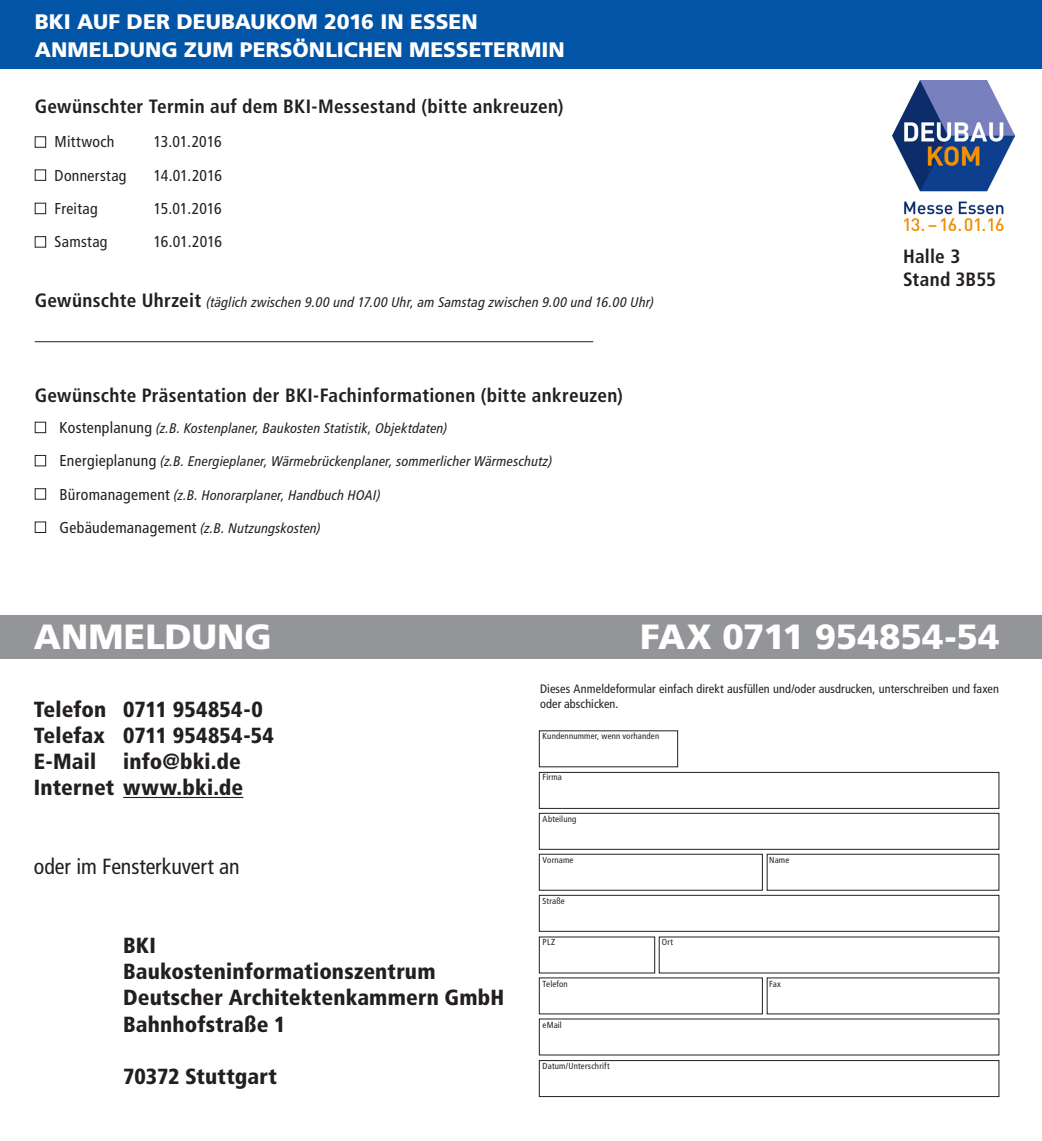
<style>
.page{position:relative;width:1042px;height:1141px;background:#fff}
.page>*{position:absolute;margin:0;border:0;box-sizing:border-box;transform-origin:0 0}
.t1{font:900 35px "Frutiger LT";color:#fff}
.t2{font:900 condensed 21.88px "Frutiger LT";letter-spacing:.005em;color:#231f20}
.t3{font:condensed 21.88px "Frutiger LT";letter-spacing:-.005em;color:#231f20}
.t4{font:900 21px "Frutiger LT";color:#fff}
.t5{font:700 condensed 19.25px/23.1px "Frutiger LT";letter-spacing:.015em;color:#231f20}
.t6{font:condensed 15.75px "Frutiger LT";letter-spacing:.015em;color:#231f20}
.t7{font:italic condensed 14px "Frutiger LT Pro";letter-spacing:.02em;color:#231f20}
.t8{font:condensed 12.25px/14.7px "Frutiger LT";letter-spacing:.005em;color:#231f20}
.t9{font:condensed 8.75px "Frutiger LT";letter-spacing:.02em;color:#231f20}
.s1{font-family:"Frutiger LT";font-weight:700;font-style:normal;font-size:19.25px}
.s2{font-family:"Frutiger LT";font-style:normal;font-size:15.75px}
</style>
<div class="page">
<div style="left:0;top:0;width:1042px;height:68px;background:#0154a6"></div>
<div style="left:0;top:615px;width:1042px;height:44px;background:#939598"></div>
<div style="left:767px;top:854px;width:232px;height:36px;border:1px solid #231f20"></div>
<div style="left:539px;top:854px;width:223px;height:36px;border:1px solid #231f20"></div>
<div style="left:539px;top:895px;width:460px;height:37px;border:1px solid #231f20"></div>
<div style="left:539px;top:1060px;width:460px;height:37px;border:1px solid #231f20"></div>
<div style="left:539px;top:813px;width:460px;height:37px;border:1px solid #231f20"></div>
<div style="left:539px;top:772px;width:460px;height:37px;border:1px solid #231f20"></div>
<hr style="left:123px;top:797px;width:120px;height:1px;background:#231f20">
<div style="left:35px;top:136px;width:11px;height:12px;border:1px solid #231f20"></div>
<div style="left:35px;top:169px;width:11px;height:12px;border:1px solid #231f20"></div>
<div style="left:35px;top:203px;width:11px;height:11px;border:1px solid #231f20"></div>
<div style="left:35px;top:422px;width:11px;height:11px;border:1px solid #231f20"></div>
<div style="left:35px;top:455px;width:11px;height:11px;border:1px solid #231f20"></div>
<div style="left:35px;top:522px;width:11px;height:11px;border:1px solid #231f20"></div>
<div style="left:35px;top:488px;width:11px;height:12px;border:1px solid #231f20"></div>
<hr style="left:35px;top:341px;width:558px;height:1px;background:#231f20">
<div style="left:35px;top:236px;width:11px;height:12px;border:1px solid #231f20"></div>
<img style="left:892px;top:81px;width:122px;height:150px">
<p class="t4" style="left:35px;top:9px;width:444px">BKI AUF DER DEUBAUKOM 2016 IN ESSEN</p>
<p class="t4" style="left:35px;top:37px;width:532px">ANMELDUNG ZUM PERSÖNLICHEN MESSETERMIN</p>
<p class="t5" style="left:35px;top:95px;width:530px">Gewünschter Termin auf dem BKI-Messestand (bitte ankreuzen)</p>
<p class="t6" style="left:55px;top:133px;width:61px">Mittwoch</p>
<p class="t6" style="left:154px;top:133px;width:69px">13.01.2016</p>
<p class="t6" style="left:55px;top:166px;width:73px">Donnerstag</p>
<p class="t6" style="left:154px;top:166px;width:70px">14.01.2016</p>
<p class="t6" style="left:55px;top:199px;width:45px">Freitag</p>
<p class="t6" style="left:154px;top:199px;width:69px">15.01.2016</p>
<p class="t6" style="left:55px;top:233px;width:54px">Samstag</p>
<p class="t6" style="left:154px;top:233px;width:70px">16.01.2016</p>
<p class="t7" style="left:35px;top:294px;width:621px"><span class="s1">Gewünschte Uhrzeit</span> (täglich zwischen 9.00 und 17.00 Uhr, am Samstag zwischen 9.00 und 16.00 Uhr)</p>
<p class="t5" style="left:35px;top:384px;width:589px">Gewünschte Präsentation der BKI-Fachinformationen (bitte ankreuzen)</p>
<p class="t7" style="left:60px;top:420px;width:389px"><span class="s2">Kostenplanung</span> (z.B. Kostenplaner, Baukosten Statistik, Objektdaten)</p>
<p class="t7" style="left:60px;top:453px;width:494px"><span class="s2">Energieplanung</span> (z.B. Energieplaner, Wärmebrückenplaner, sommerlicher Wärmeschutz)</p>
<p class="t7" style="left:60px;top:487px;width:322px"><span class="s2">Büromanagement</span> (z.B. Honorarplaner, Handbuch HOAI)</p>
<p class="t7" style="left:60px;top:520px;width:263px"><span class="s2">Gebäudemanagement</span> (z.B. Nutzungskosten)</p>
<p class="t5" style="left:903px;top:245px;width:95px">Halle 3<br>Stand 3B55</p>
<p class="t1" style="left:34px;top:616px;width:239px">ANMELDUNG</p>
<p class="t1" style="left:640px;top:616px;width:361px">FAX 0711 954854-54</p>
<p class="t2" style="left:34px;top:696px;width:230px">Telefon 0711 954854-0</p>
<p class="t2" style="left:34px;top:722px;width:241px">Telefax 0711 954854-54</p>
<p class="t2" style="left:34px;top:748px;width:208px">E-Mail info@bki.de</p>
<p class="t2" style="left:34px;top:775px;width:211px">Internet www.bki.de</p>
<p class="t3" style="left:34px;top:854px;width:207px">oder im Fensterkuvert an</p>
<p class="t2" style="left:123px;top:932px;width:34px">BKI</p>
<p class="t2" style="left:123px;top:958px;width:314px">Baukosteninformationszentrum</p>
<p class="t2" style="left:123px;top:985px;width:383px">Deutscher Architektenkammern GmbH</p>
<p class="t2" style="left:123px;top:1011px;width:164px">Bahnhofstraße 1</p>
<p class="t2" style="left:123px;top:1063px;width:155px">70372 Stuttgart</p>
<p class="t8" style="left:540px;top:682px;width:460px">Dieses Anmeldeformular einfach direkt ausfüllen und/oder ausdrucken, unterschreiben und faxen oder abschicken.</p>
<p class="t9" style="left:542px;top:731px;width:118px">Kundennummer, wenn vorhanden</p>
<p class="t9" style="left:542px;top:772px;width:21px">Firma</p>
<p class="t9" style="left:542px;top:814px;width:35px">Abteilung</p>
<p class="t9" style="left:542px;top:855px;width:32px">Vorname</p>
<p class="t9" style="left:769px;top:855px;width:22px">Name</p>
<p class="t9" style="left:542px;top:896px;width:24px">Straße</p>
<p class="t9" style="left:542px;top:937px;width:14px">PLZ</p>
<p class="t9" style="left:662px;top:937px;width:13px">Ort</p>
<p class="t9" style="left:542px;top:979px;width:27px">Telefon</p>
<p class="t9" style="left:769px;top:979px;width:13px">Fax</p>
<p class="t9" style="left:542px;top:1020px;width:21px">eMail</p>
<p class="t9" style="left:542px;top:1061px;width:69px">Datum/Unterschrift</p>
</div>
